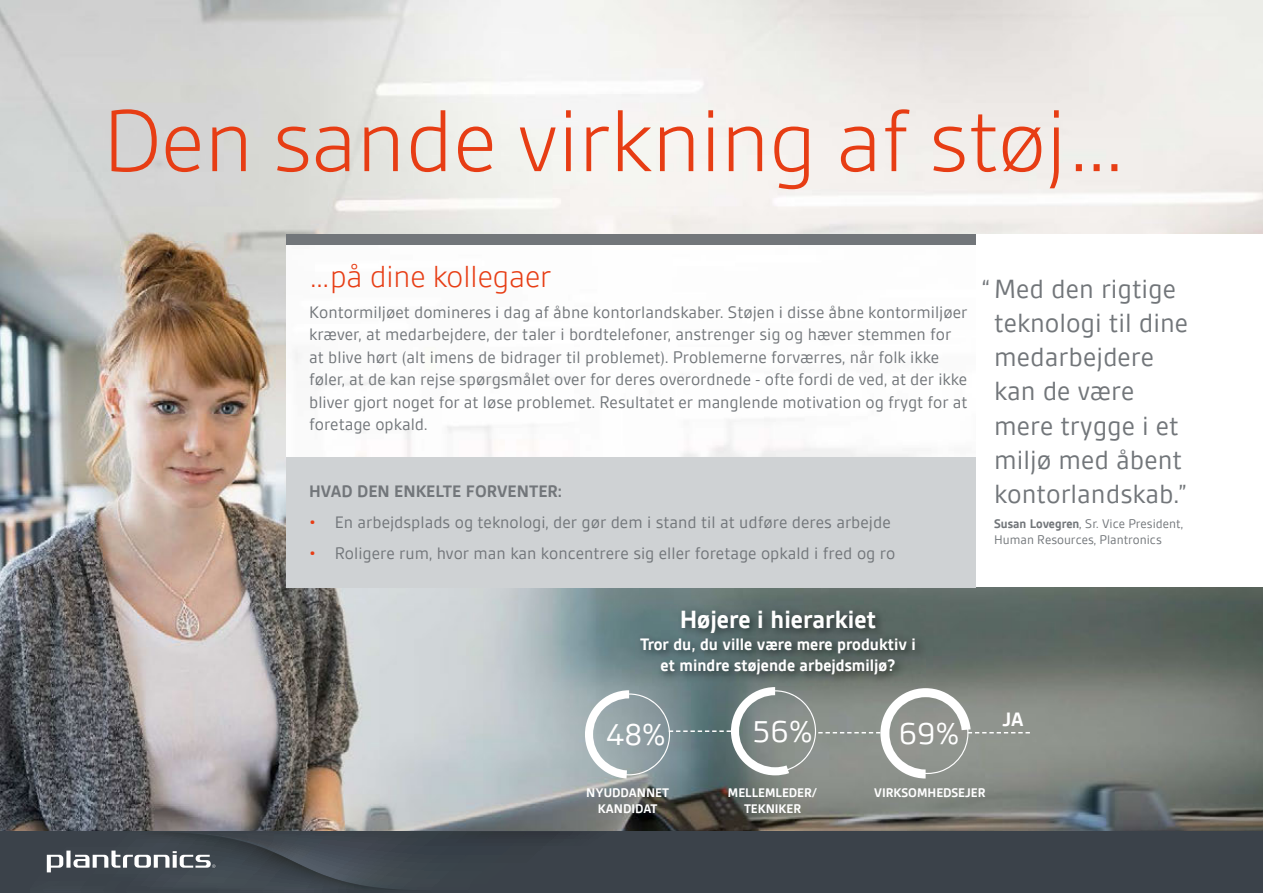
<style>
.page{position:relative;width:1263px;height:893px;background:#fff}
.page>*{position:absolute;margin:0;border:0;box-sizing:border-box;transform-origin:0 0}
.t1{font:300 94.5px "Gesta";color:#e73d14}
.t2{font:300 33px "Gesta";color:#e73d14}
.t3{font:32.55px "Gesta";color:#fff}
.t4{font:28.5px/34.2px "Gesta";color:#72767a}
.t5{font:700 27px "Gesta";color:#fff}
.t6{font:700 21px "Gesta";color:#fff}
.t7{font:18px/22.5px "Gesta";color:#72767a}
.t8{font:700 18px/21.6px "Gesta";color:#fff;text-align:center}
.t9{font:700 18px "Gesta";color:#72767a}
.t10{font:13.5px/16.2px "Gesta";color:#72767a}
.t11{font:700 13.5px/16.2px "Gesta";color:#fff;text-align:center}
.s1{color:#e73d14}
.s2{font-weight:700}
</style>
<div class="page">
<img style="left:0;top:0;width:1263px;height:831px">
<svg style="left:0;top:831px;width:1263px;height:62px;background:#3e454d"></svg>
<img style="left:287px;top:244px;width:689px;height:213px">
<div style="left:287px;top:457px;width:689px;height:130px;background:#cfd2d4"></div>
<img style="left:636px;top:605px;width:290px;height:80px">
<svg style="left:585px;top:687px;width:445px;height:91px;background:#919a98"></svg>
<div style="left:976px;top:234px;width:287px;height:353px;background:#fff"></div>
<div style="left:287px;top:234px;width:689px;height:10px;background:#72767a"></div>
<h1 class="t1" style="left:103px;top:87px;width:1025px">Den sande virkning af støj…</h1>
<h2 class="t2" style="left:309px;top:258px;width:244px">…på dine kollegaer</h2>
<p class="t7" style="left:309px;top:301px;width:660px">Kontormiljøet domineres i dag af åbne kontorlandskaber. Støjen i disse åbne kontormiljøer kræver, at medarbejdere, der taler i bordtelefoner, anstrenger sig og hæver stemmen for at blive hørt (alt imens de bidrager til problemet). Problemerne forværres, når folk ikke føler, at de kan rejse spørgsmålet over for deres overordnede - ofte fordi de ved, at der ikke bliver gjort noget for at løse problemet. Resultatet er manglende motivation og frygt for at foretage opkald.</p>
<p class="t9" style="left:309px;top:481px;width:254px">HVAD DEN ENKELTE FORVENTER:</p>
<p class="t7" style="left:309px;top:511px;width:583px"><span class="s1">•</span> En arbejdsplads og teknologi, der gør dem i stand til at udføre deres arbejde</p>
<p class="t7" style="left:309px;top:542px;width:588px"><span class="s1">•</span> Roligere rum, hvor man kan koncentrere sig eller foretage opkald i fred og ro</p>
<h3 class="t4" style="left:994px;top:272px;width:195px;text-indent:-12px">“ Med den rigtige teknologi til dine medarbejdere kan de være mere trygge i et miljø med åbent kontorlandskab.”</h3>
<p class="t10" style="left:994px;top:515px;width:190px"><span class="s2">Susan Lovegren</span>, Sr. Vice President,<br>Human Resources, Plantronics</p>
<h3 class="t5" style="left:680px;top:604px;width:198px">Højere i hierarkiet</h3>
<p class="t8" style="left:640px;top:633px;width:277px">Tror du, du ville være mere produktiv i et mindre støjende arbejdsmiljø?</p>
<h3 class="t3" style="left:606px;top:718px;width:61px">48%</h3>
<h3 class="t3" style="left:753px;top:715px;width:61px">56%</h3>
<h3 class="t3" style="left:899px;top:717px;width:62px">69%</h3>
<p class="t6" style="left:1002px;top:707px;width:23px">JA</p>
<p class="t11" style="left:586px;top:784px;width:84px">NYUDDANNET<br>KANDIDAT</p>
<p class="t11" style="left:728px;top:784px;width:91px">MELLEMLEDER/<br>TEKNIKER</p>
<p class="t11" style="left:874px;top:784px;width:113px">VIRKSOMHEDSEJER</p>
</div>
